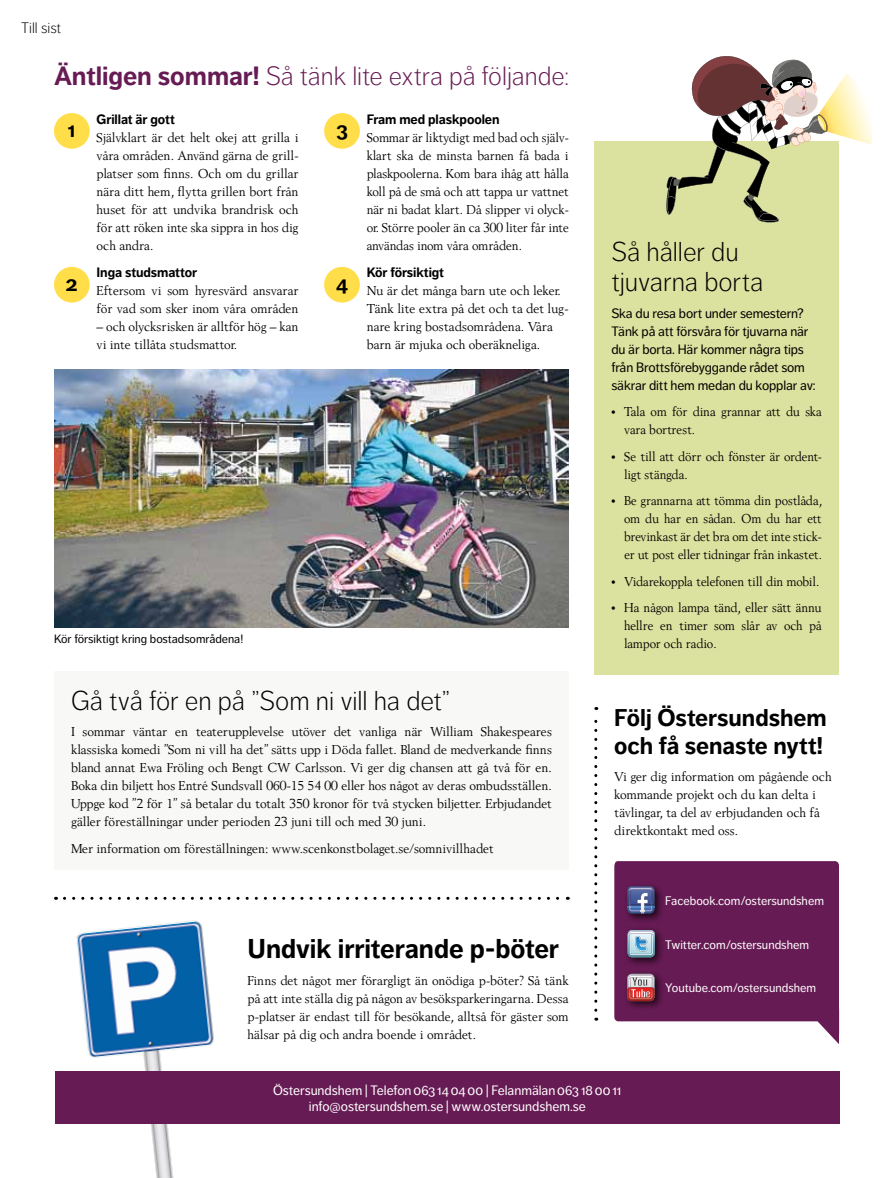
<style>
.page{position:relative;width:893px;height:1178px;background:#fff}
.page>*{position:absolute;margin:0;border:0;box-sizing:border-box;transform-origin:0 0}
.t1{font:300 27px/30px "Dagny Pro";color:#000}
.t2{font:700 27px "Dagny Pro";letter-spacing:-.005em;color:#000}
.t3{font:300 26.25px "Dagny Pro";letter-spacing:-.005em;color:#671b54}
.t4{font:700 24px/28.8px "Dagny Pro";color:#000}
.t5{font:700 21px "Dagny Pro";color:#000}
.t6{font:300 15px "Dagny Pro";color:#000}
.t7{font:13.5px/18px "Berling";letter-spacing:-.02em;color:#000}
.t8{font:13.5px/18px "Dagny Pro";letter-spacing:-.01em;color:#000}
.t9{font:13.5px/18px "Berling";letter-spacing:-.02em;color:#000;text-align:justify;scale:.96 1}
.t10{font:13.5px/16.5px "Dagny Pro";letter-spacing:-.005em;color:#fff;text-align:center}
.t11{font:700 13.5px "Dagny Pro";letter-spacing:-.005em;color:#000}
.t12{font:12.3px "Dagny Pro";color:#fff}
.t13{font:12px "Dagny Pro";color:#000}
.s1{font-weight:700}
</style>
<div class="page">
<img style="left:54px;top:896px;width:203px;height:282px">
<div style="left:594px;top:141px;width:245px;height:533px;background:#dbe19e"></div>
<div style="left:55px;top:1071px;width:785px;height:53px;background:#671b54"></div>
<svg style="left:614px;top:861px;width:225px;height:183px;background:#7b3d6d"></svg>
<img style="left:629px;top:975px;width:24px;height:5px">
<svg style="left:64px;top:897px;width:504px;height:3px"></svg>
<svg style="left:666px;top:56px;width:206px;height:166px"></svg>
<svg style="left:594px;top:707px;width:3px;height:303px"></svg>
<img style="left:55px;top:370px;width:514px;height:257px">
<div style="left:54px;top:113px;width:36px;height:36px;background:#ffde4a;border-radius:50%"></div>
<div style="left:54px;top:267px;width:36px;height:36px;background:#ffde4a;border-radius:50%"></div>
<div style="left:324px;top:267px;width:36px;height:36px;background:#ffde4a;border-radius:50%"></div>
<div style="left:324px;top:113px;width:36px;height:36px;background:#ffde4a;border-radius:50%"></div>
<div style="left:54px;top:671px;width:515px;height:199px;background:#f8f8f6"></div>
<p class="t6" style="left:21px;top:20px;width:42px">Till sist</p>
<h2 class="t3" style="left:54px;top:61px;width:516px"><span class="s1">Äntligen sommar!</span> Så tänk lite extra på följande:</h2>
<p class="t11" style="left:97px;top:111px;width:80px">Grillat är gott</p>
<p class="t7" style="left:97px;top:128px;width:204px;text-align:justify">Självklart är det helt okej att grilla i våra områden. Använd gärna de grill&shy;platser som finns. Och om du grillar nära ditt hem, flytta grillen bort från huset för att undvika brandrisk och för att röken inte ska sippra in hos dig och andra.</p>
<p class="t11" style="left:97px;top:264px;width:102px">Inga studsmattor</p>
<p class="t7" style="left:97px;top:281px;width:204px">Eftersom vi som hyresvärd ansvarar för vad som sker inom våra områden</p>
<p class="t7" style="left:97px;top:317px;width:204px">– och olycksrisken är alltför hög – kan vi inte tillåta studsmattor.</p>
<p class="t11" style="left:367px;top:111px;width:134px">Fram med plaskpoolen</p>
<p class="t7" style="left:367px;top:128px;width:204px;text-align:justify">Sommar är liktydigt med bad och själv&shy;klart ska de minsta barnen få bada i plaskpoolerna. Kom bara ihåg att hålla koll på de små och att tappa ur vattnet när ni badat klart. Då slipper vi olyck&shy;or. Större pooler än ca 300 liter får inte användas inom våra områden.</p>
<p class="t11" style="left:367px;top:264px;width:79px">Kör försiktigt</p>
<p class="t7" style="left:367px;top:281px;width:203px">Nu är det många barn ute och leker.<br>Tänk lite extra på det och ta det lug&shy;nare kring bostadsområdena. Våra barn är mjuka och oberäkneliga.</p>
<h3 class="t5" style="left:336px;top:117px;width:13px">3</h3>
<h3 class="t5" style="left:68px;top:117px;width:10px">1</h3>
<h3 class="t5" style="left:66px;top:271px;width:13px">2</h3>
<h3 class="t5" style="left:336px;top:271px;width:13px">4</h3>
<p class="t13" style="left:54px;top:632px;width:191px">Kör försiktigt kring bostadsområdena!</p>
<h1 class="t1" style="left:71px;top:686px;width:380px">Gå två för en på ”Som ni vill ha det”</h1>
<p class="t7" style="left:71px;top:723px;width:482px;text-align:justify">I sommar väntar en teaterupplevelse utöver det vanliga när William Shakespeares klassiska komedi ”Som ni vill ha det” sätts upp i Döda fallet. Bland de medverkande finns bland annat Ewa Fröling och Bengt CW Carlsson. Vi ger dig chansen att gå två för en.<br>Boka din biljett hos Entré Sundsvall 060-15 54 00 eller hos något av deras ombudsställen.<br>Uppge kod ”2 för 1” så betalar du totalt 350 kronor för två stycken biljetter. Erbjudandet gäller föreställningar under perioden 23 juni till och med 30 juni.</p>
<p class="t7" style="left:71px;top:839px;width:424px">Mer information om föreställningen: www.scenkonstbolaget.se/somnivillhadet</p>
<h1 class="t2" style="left:248px;top:933px;width:313px">Undvik irriterande p-böter</h1>
<p class="t7" style="left:248px;top:971px;width:323px;text-align:justify">Finns det något mer förargligt än onödiga p-böter? Så tänk på att inte ställa dig på någon av besöksparkeringarna. Dessa p-platser är endast till för besökande, alltså för gäster som hälsar på dig och andra boende i området.</p>
<h1 class="t1" style="left:611px;top:237px;width:154px">Så håller du tjuvarna borta</h1>
<p class="t8" style="left:611px;top:304px;width:206px">Ska du resa bort under semestern?<br>Tänk på att försvåra för tjuvarna när du är borta. Här kommer några tips från Brottsförebyggande rådet som säkrar ditt hem medan du kopplar av:</p>
<p class="t7" style="left:624px;top:403px;width:199px;text-indent:-13px">• Tala om för dina grannar att du ska vara bortrest.</p>
<p class="t7" style="left:624px;top:447px;width:199px;text-indent:-13px">• Se till att dörr och fönster är ordent&shy;ligt stängda.</p>
<p class="t9" style="left:624px;top:492px;width:207px;text-indent:-13px">• Be grannarna att tömma din postlåda, om du har en sådan. Om du har ett brevinkast är det bra om det inte stick&shy;er ut post eller tidningar från inkastet.</p>
<p class="t7" style="left:611px;top:572px;width:209px">• Vidarekoppla telefonen till din mobil.</p>
<p class="t7" style="left:624px;top:599px;width:199px;text-align:justify;text-indent:-13px">• Ha någon lampa tänd, eller sätt ännu hellre en timer som slår av och på lampor och radio.</p>
<h3 class="t4" style="left:614px;top:703px;width:214px">Följ Östersundshem och få senaste nytt!</h3>
<p class="t7" style="left:614px;top:767px;width:219px">Vi ger dig information om pågående och kommande projekt och du kan delta i tävlingar, ta del av erbjudanden och få direktkontakt med oss.</p>
<p class="t12" style="left:665px;top:893px;width:160px">Facebook.com/ostersundshem</p>
<p class="t12" style="left:665px;top:937px;width:145px">Twitter.com/ostersundshem</p>
<p class="t12" style="left:665px;top:981px;width:152px">Youtube.com/ostersundshem</p>
<p class="t10" style="left:273px;top:1082px;width:350px">Östersundshem | Telefon 063 14 04 00 | Felanmälan 063 18 00 11 info@ostersundshem.se | www.ostersundshem.se</p>
</div>
